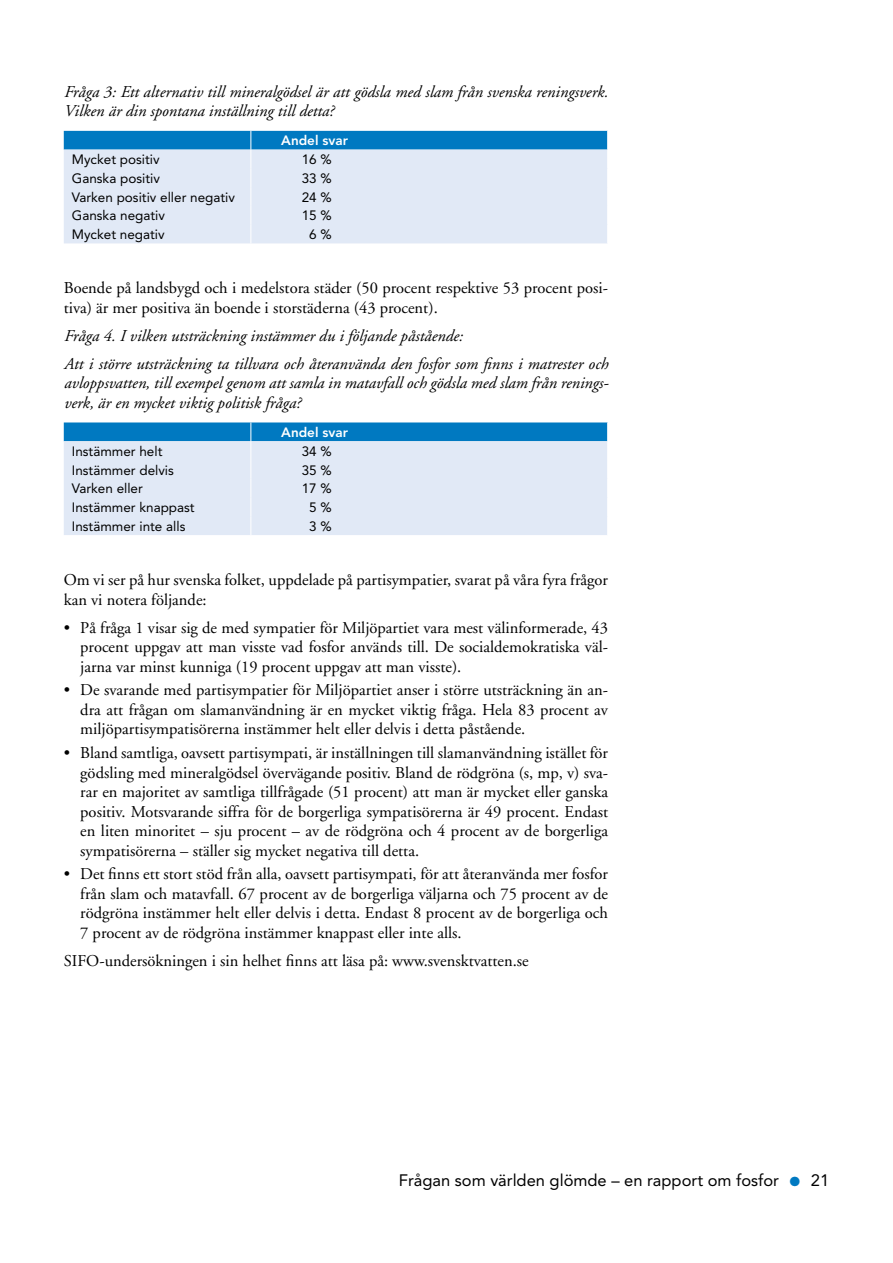
<style>
.page{position:relative;width:893px;height:1263px;background:#fff}
.page>*{position:absolute;margin:0;border:0;box-sizing:border-box;transform-origin:0 0}
.t1{font:16.5px/19.5px "Adobe Garamond";color:#000;text-align:justify}
.t2{font:italic 16.5px/19.5px "Adobe Garamond";color:#000}
.t3{font:16.5px "Avenir";color:#000}
.t4{font:13.5px "Avenir";color:#000}
.t5{font:800 13.5px "Avenir";color:#fff}
.s1{font-size:27px;color:#0079c1}
</style>
<div class="page">
<svg style="left:64px;top:131px;width:544px;height:112px;background:#bcd6ed"></svg>
<svg style="left:64px;top:422px;width:544px;height:113px;background:#bcd6ed"></svg>
<p class="t2" style="left:64px;top:82px;width:546px">Fråga 3: Ett alternativ till mineralgödsel är att gödsla med slam från svenska reningsverk.<br>Vilken är din spontana inställning till detta?</p>
<p class="t5" style="left:281px;top:133px;width:68px">Andel svar</p>
<p class="t4" style="left:72px;top:152px;width:89px">Mycket positiv</p>
<p class="t4" style="left:302px;top:152px;width:32px">16 %</p>
<p class="t4" style="left:72px;top:170px;width:90px">Ganska positiv</p>
<p class="t4" style="left:302px;top:170px;width:32px">33 %</p>
<p class="t4" style="left:72px;top:189px;width:165px">Varken positiv eller negativ</p>
<p class="t4" style="left:302px;top:189px;width:32px">24 %</p>
<p class="t4" style="left:72px;top:208px;width:95px">Ganska negativ</p>
<p class="t4" style="left:302px;top:208px;width:32px">15 %</p>
<p class="t4" style="left:72px;top:227px;width:94px">Mycket negativ</p>
<p class="t4" style="left:309px;top:227px;width:24px">6 %</p>
<p class="t1" style="left:64px;top:279px;width:546px">Boende på landsbygd och i medelstora städer (50 procent respektive 53 procent posi&shy;tiva) är mer positiva än boende i storstäderna (43 procent).</p>
<p class="t2" style="left:64px;top:322px;width:546px;line-height:28px">Fråga 4. I vilken utsträckning instämmer du i följande påstående:<br>Att i större utsträckning ta tillvara och återanvända den fosfor som finns i matrester och</p>
<p class="t2" style="left:64px;top:374px;width:546px">avloppsvatten, till exempel genom att samla in matavfall och gödsla med slam från renings&shy;verk, är en mycket viktig politisk fråga?</p>
<p class="t5" style="left:281px;top:424px;width:68px">Andel svar</p>
<p class="t4" style="left:72px;top:443px;width:92px">Instämmer helt</p>
<p class="t4" style="left:302px;top:443px;width:32px">34 %</p>
<p class="t4" style="left:72px;top:462px;width:104px">Instämmer delvis</p>
<p class="t4" style="left:302px;top:462px;width:32px">35 %</p>
<p class="t4" style="left:72px;top:481px;width:73px">Varken eller</p>
<p class="t4" style="left:302px;top:481px;width:32px">17 %</p>
<p class="t4" style="left:72px;top:499px;width:124px">Instämmer knappast</p>
<p class="t4" style="left:309px;top:499px;width:24px">5 %</p>
<p class="t4" style="left:72px;top:518px;width:115px">Instämmer inte alls</p>
<p class="t4" style="left:309px;top:518px;width:24px">3 %</p>
<p class="t1" style="left:64px;top:570px;width:546px">Om vi ser på hur svenska folket, uppdelade på partisympatier, svarat på våra fyra frågor kan vi notera följande:</p>
<p class="t1" style="left:80px;top:618px;width:529px;text-indent:-16px">• På fråga 1 visar sig de med sympatier för Miljöpartiet vara mest välinformerade, 43 procent uppgav att man visste vad fosfor används till. De socialdemokratiska väl&shy;jarna var minst kunniga (19 procent uppgav att man visste).</p>
<p class="t1" style="left:80px;top:681px;width:529px;text-indent:-16px">• De svarande med partisympatier för Miljöpartiet anser i större utsträckning än an&shy;dra att frågan om slamanvändning är en mycket viktig fråga. Hela 83 procent av miljöpartisympatisörerna instämmer helt eller delvis i detta påstående.</p>
<p class="t1" style="left:80px;top:744px;width:529px;text-indent:-16px">• Bland samtliga, oavsett partisympati, är inställningen till slamanvändning istället för gödsling med mineralgödsel övervägande positiv. Bland de rödgröna (s, mp, v) sva&shy;rar en majoritet av samtliga tillfrågade (51 procent) att man är mycket eller ganska positiv. Motsvarande siffra för de borgerliga sympatisörerna är 49 procent. Endast en liten minoritet – sju procent – av de rödgröna och 4 procent av de borgerliga sympatisörerna – ställer sig mycket negativa till detta.</p>
<p class="t1" style="left:80px;top:865px;width:529px;text-indent:-16px">• Det finns ett stort stöd från alla, oavsett partisympati, för att återanvända mer fosfor från slam och matavfall. 67 procent av de borgerliga väljarna och 75 procent av de rödgröna instämmer helt eller delvis i detta. Endast 8 procent av de borgerliga och 7 procent av de rödgröna instämmer knappast eller inte alls.</p>
<p class="t1" style="left:64px;top:951px;width:466px">SIFO-undersökningen i sin helhet finns att läsa på: www.svensktvatten.se</p>
<p class="t3" style="left:399px;top:1171px;width:432px">Frågan som världen glömde – en rapport om fosfor <span class="s1">•</span> 21</p>
</div>
